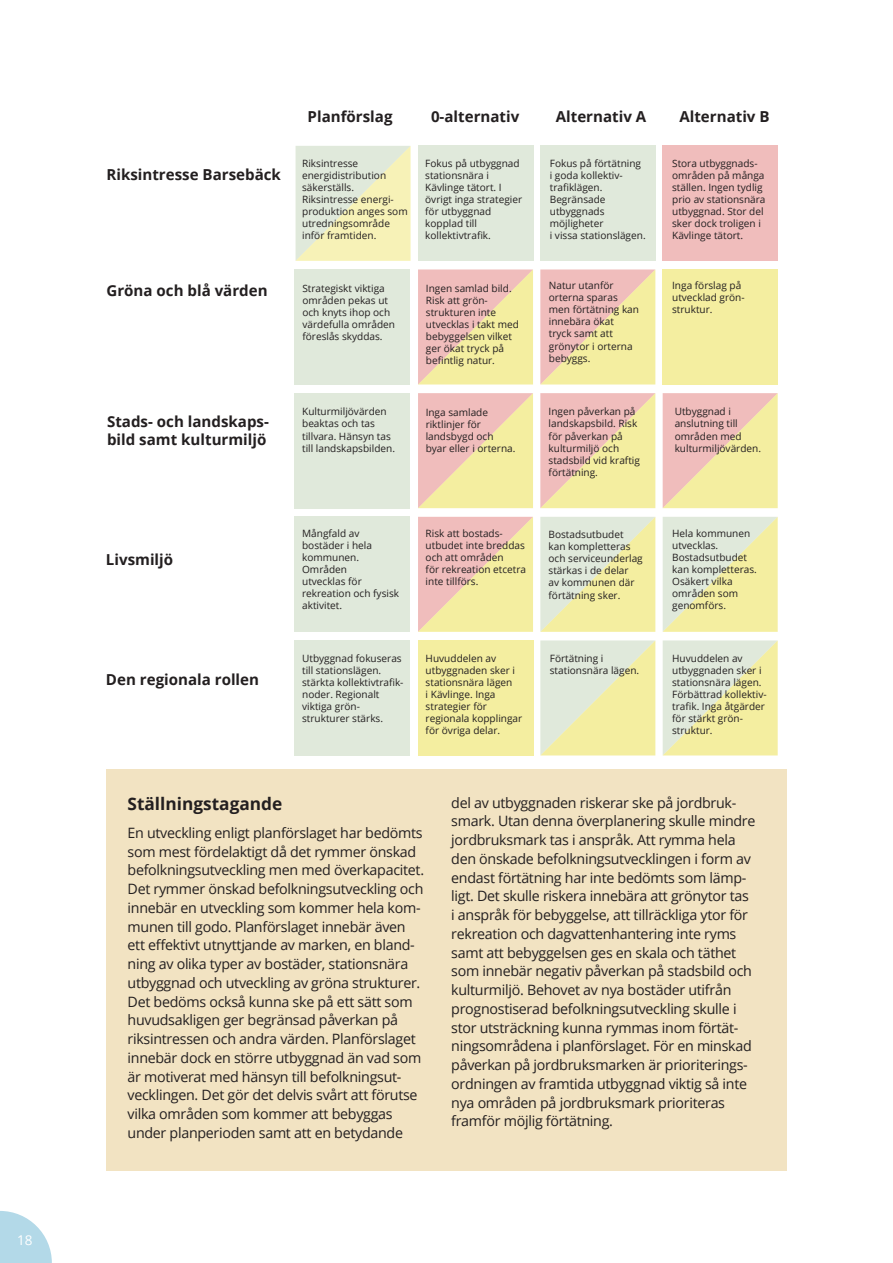
<style>
.page{position:relative;width:893px;height:1263px;background:#fff}
.page>*{position:absolute;margin:0;border:0;box-sizing:border-box;transform-origin:0 0}
.t1{font:700 17.25px "Open Sans";color:#231f20}
.t2{font:700 15.15px/18.1px "Open Sans";color:#231f20}
.t3{font:14.25px/18.8px "Open Sans";letter-spacing:-.02em;color:#231f20}
.t4{font:13.5px "Open Sans";color:#fff}
.t5{font:10.05px/12.1px "Open Sans";color:#231f20}
</style>
<div class="page">
<div style="left:106px;top:770px;width:681px;height:401px;background:#f2e3c2"></div>
<svg style="left:0;top:1211px;width:52px;height:52px"></svg>
<div style="left:663px;top:269px;width:115px;height:115px;background:#f4eea0"></div>
<div style="left:295px;top:269px;width:115px;height:115px;background:#e0e9db"></div>
<div style="left:295px;top:393px;width:115px;height:115px;background:#e0e9db"></div>
<div style="left:295px;top:517px;width:115px;height:115px;background:#e0e9db"></div>
<div style="left:295px;top:640px;width:115px;height:115px;background:#e0e9db"></div>
<div style="left:418px;top:640px;width:115px;height:115px;background:#f4eea0"></div>
<div style="left:540px;top:146px;width:115px;height:115px;background:#e0e9db"></div>
<div style="left:418px;top:146px;width:115px;height:115px;background:#e0e9db"></div>
<div style="left:663px;top:146px;width:115px;height:115px;background:#f0bdbc"></div>
<svg style="left:418px;top:517px;width:115px;height:115px;background:#f2d5ae"></svg>
<svg style="left:540px;top:640px;width:115px;height:115px;background:#e9ebbe"></svg>
<svg style="left:540px;top:517px;width:115px;height:115px;background:#eaebbe"></svg>
<svg style="left:663px;top:640px;width:115px;height:115px;background:#eaebbe"></svg>
<svg style="left:663px;top:517px;width:115px;height:115px;background:#eaebbd"></svg>
<svg style="left:663px;top:393px;width:115px;height:115px;background:#f2d5ae"></svg>
<svg style="left:418px;top:269px;width:115px;height:115px;background:#f2d5ae"></svg>
<svg style="left:296px;top:146px;width:115px;height:115px;background:#ebedc8"></svg>
<svg style="left:540px;top:269px;width:115px;height:115px;background:#f2d5ae"></svg>
<svg style="left:418px;top:393px;width:115px;height:115px;background:#f2d5ae"></svg>
<svg style="left:540px;top:393px;width:115px;height:115px;background:#f2d5ae"></svg>
<h3 class="t4" style="left:17px;top:1230px;width:17px">18</h3>
<h2 class="t2" style="left:308px;top:107px;width:86px">Planförslag</h2>
<h2 class="t2" style="left:431px;top:107px;width:90px">0-alternativ</h2>
<h2 class="t2" style="left:556px;top:107px;width:92px">Alternativ A</h2>
<h2 class="t2" style="left:679px;top:107px;width:92px">Alternativ B</h2>
<h2 class="t2" style="left:106px;top:165px;width:176px">Riksintresse Barsebäck</h2>
<p class="t5" style="left:302px;top:157px;width:107px">Riksintresse energidistribution säkerställs.<br>Riksintresse energi&shy;produktion anges som utredningsområde inför framtiden.</p>
<h2 class="t2" style="left:106px;top:281px;width:163px">Gröna och blå värden</h2>
<p class="t5" style="left:302px;top:282px;width:94px">Strategiskt viktiga områden pekas ut och knyts ihop och värdefulla områden föreslås skyddas.</p>
<p class="t5" style="left:425px;top:157px;width:98px">Fokus på utbyggnad stationsnära i<br>Kävlinge tätort. I övrigt inga strategier för utbyggnad kopplad till kollektivtrafik.</p>
<p class="t5" style="left:550px;top:157px;width:97px">Fokus på förtätning i goda kollektiv&shy;trafiklägen.<br>Begränsade utbyggnads möjligheter<br>i vissa stationslägen.</p>
<p class="t5" style="left:672px;top:157px;width:95px">Stora utbyggnads&shy;områden på många ställen. Ingen tydlig prio av stationsnära utbyggnad. Stor del sker dock troligen i<br>Kävlinge tätort.</p>
<p class="t5" style="left:426px;top:282px;width:95px">Ingen samlad bild.<br>Risk att grön&shy;strukturen inte utvecklas i takt med bebyggelsen vilket ger ökat tryck på befintlig natur.</p>
<p class="t5" style="left:549px;top:279px;width:92px">Natur utanför orterna sparas men förtätning kan innebära ökat tryck samt att grönytor i orterna bebyggs.</p>
<p class="t5" style="left:672px;top:279px;width:74px">Inga förslag på utvecklad grön&shy;struktur.</p>
<h2 class="t2" style="left:107px;top:412px;width:163px">Stads- och landskaps&shy;bild samt kulturmiljö</h2>
<h2 class="t2" style="left:106px;top:550px;width:69px">Livsmiljö</h2>
<h2 class="t2" style="left:106px;top:670px;width:155px">Den regionala rollen</h2>
<p class="t5" style="left:302px;top:405px;width:94px">Kulturmiljövärden beaktas och tas tillvara. Hänsyn tas till landskapsbilden.</p>
<p class="t5" style="left:426px;top:406px;width:91px">Inga samlade riktlinjer för landsbygd och byar eller i orterna.</p>
<p class="t5" style="left:549px;top:405px;width:93px">Ingen påverkan på landskapsbild. Risk för påverkan på kulturmiljö och stadsbild vid kraftig förtätning.</p>
<p class="t5" style="left:675px;top:405px;width:88px">Utbyggnad i anslutning till områden med kulturmiljövärden.</p>
<p class="t5" style="left:302px;top:527px;width:98px">Mångfald av bostäder i hela kommunen.<br>Områden<br>utvecklas för rekreation och fysisk aktivitet.</p>
<p class="t5" style="left:426px;top:527px;width:102px">Risk att bostads&shy;utbudet inte breddas och att områden<br>för rekreation etcetra inte tillförs.</p>
<p class="t5" style="left:549px;top:528px;width:96px">Bostadsutbudet kan kompletteras och serviceunderlag stärkas i de delar<br>av kommunen där förtätning sker.</p>
<p class="t5" style="left:672px;top:527px;width:86px">Hela kommunen utvecklas.<br>Bostadsutbudet kan kompletteras.<br>Osäkert vilka områden som genomförs.</p>
<p class="t5" style="left:302px;top:652px;width:103px">Utbyggnad fokuseras till stationslägen. stärkta kollektivtrafik&shy;noder. Regionalt viktiga grön&shy;strukturer stärks.</p>
<p class="t5" style="left:426px;top:652px;width:98px">Huvuddelen av utbyggnaden sker i stationsnära lägen<br>i Kävlinge. Inga strategier för regionala kopplingar för övriga delar.</p>
<p class="t5" style="left:672px;top:652px;width:96px">Huvuddelen av utbyggnaden sker i stationsnära lägen.<br>Förbättrad kollektiv&shy;trafik. Inga åtgärder för stärkt grön&shy;struktur.</p>
<p class="t5" style="left:550px;top:652px;width:91px">Förtätning i stationsnära lägen.</p>
<h1 class="t1" style="left:128px;top:792px;width:156px">Ställningstagande</h1>
<h3 class="t3" style="left:451px;top:793px;width:306px">del av utbyggnaden riskerar ske på jordbruk&shy;smark. Utan denna överplanering skulle mindre</h3>
<p class="t3" style="left:128px;top:823px;width:298px">En utveckling enligt planförslaget har bedömts som mest fördelaktigt då det rymmer önskad befolkningsutveckling men med överkapacitet.<br>Det rymmer önskad befolkningsutveckling och innebär en utveckling som kommer hela kom&shy;munen till godo. Planförslaget innebär även ett effektivt utnyttjande av marken, en bland&shy;ning av olika typer av bostäder, stationsnära utbyggnad och utveckling av gröna strukturer.<br>Det bedöms också kunna ske på ett sätt som huvudsakligen ger begränsad påverkan på riksintressen och andra värden. Planförslaget innebär dock en större utbyggnad än vad som är motiverat med hänsyn till befolkningsut&shy;vecklingen. Det gör det delvis svårt att förutse vilka områden som kommer att bebyggas under planperioden samt att en betydande</p>
<p class="t3" style="left:451px;top:830px;width:302px">jordbruks mark tas i anspråk. Att rymma hela den önskade befolkningsutvecklingen i form av endast förtätning har inte bedömts som lämp&shy;ligt. Det skulle riskera innebära att grönytor tas i anspråk för bebyggelse, att tillräckliga ytor för rekreation och dagvattenhantering inte ryms samt att bebyggelsen ges en skala och täthet som innebär negativ påverkan på stadsbild och kulturmiljö. Behovet av nya bostäder utifrån prognostiserad befolkningsutveckling skulle i stor utsträckning kunna rymmas inom förtät&shy;ningsområdena i planförslaget. För en minskad påverkan på jordbruksmarken är prioriterings&shy;ordningen av framtida utbyggnad viktig så inte nya områden på jordbruksmark prioriteras framför möjlig förtätning.</p>
</div>
